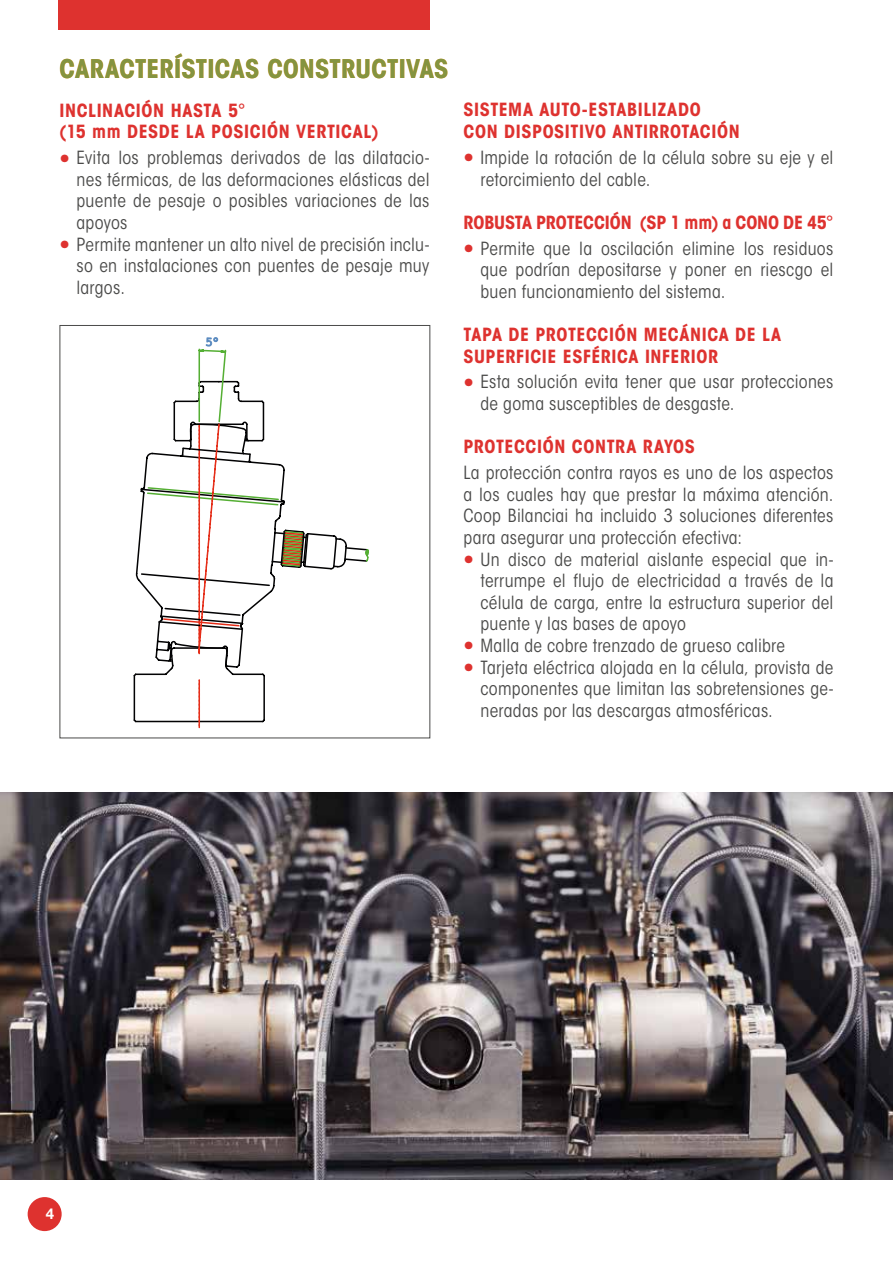
<style>
.page{position:relative;width:893px;height:1263px;background:#fff}
.page>*{position:absolute;margin:0;border:0;box-sizing:border-box;transform-origin:0 0}
.t1{font:700 condensed 25.5px "ITC Avant Garde Std";letter-spacing:.01em;color:#849441}
.t2{font:condensed 18px/21.6px "ITC Avant Garde Std";letter-spacing:.015em;color:#4a4a49;text-align:justify}
.t3{font:700 condensed 18px/21.6px "ITC Avant Garde Std";letter-spacing:.03em;color:#de322f}
.t4{font:700 condensed 18px "ITC Avant Garde Std";letter-spacing:-.01em;color:#de322f}
.t5{font:700 15px "Helvetica Neue LT Std";color:#fff}
.s1{font-weight:700;font-size:21px;color:#de322f}
</style>
<div class="page">
<div style="left:58px;top:0;width:371px;height:30px;background:#de322f"></div>
<svg style="left:135px;top:337px;width:234px;height:390px"></svg>
<hr style="left:198px;top:349px;width:2px;height:72px;background:#55af34">
<img style="left:0;top:792px;width:893px;height:387px">
<div style="left:28px;top:1197px;width:34px;height:34px;background:#de322f;border-radius:50%"></div>
<h1 class="t1" style="left:60px;top:53px;width:390px">CARACTERÍSTICAS CONSTRUCTIVAS</h1>
<p class="t3" style="left:60px;top:99px;width:320px">INCLINACIÓN HASTA 5°<br>(15 mm DESDE LA POSICIÓN VERTICAL)</p>
<p class="t2" style="left:77px;top:147px;width:354px;text-indent:-17px"><span class="s1">•</span> Evita los problemas derivados de las dilatacio&shy;nes térmicas, de las deformaciones elásticas del puente de pesaje o posibles variaciones de las apoyos</p>
<p class="t2" style="left:77px;top:233px;width:354px;text-indent:-17px"><span class="s1">•</span> Permite mantener un alto nivel de precisión inclu&shy;so en instalaciones con puentes de pesaje muy largos.</p>
<p class="t3" style="left:463px;top:99px;width:278px">SISTEMA AUTO-ESTABILIZADO<br>CON DISPOSITIVO ANTIRROTACIÓN</p>
<p class="t2" style="left:480px;top:147px;width:354px;text-indent:-17px"><span class="s1">•</span> Impide la rotación de la célula sobre su eje y el retorcimiento del cable.</p>
<p class="t4" style="left:463px;top:211px;width:371px">ROBUSTA PROTECCIÓN (SP 1 mm) a CONO DE 45°</p>
<p class="t2" style="left:480px;top:237px;width:354px;text-indent:-17px"><span class="s1">•</span> Permite que la oscilación elimine los residuos que podrían depositarse y poner en riescgo el buen funcionamiento del sistema.</p>
<p class="t3" style="left:463px;top:323px;width:319px">TAPA DE PROTECCIÓN MECÁNICA DE LA<br>SUPERFICIE ESFÉRICA INFERIOR</p>
<p class="t2" style="left:480px;top:371px;width:354px;text-indent:-17px"><span class="s1">•</span> Esta solución evita tener que usar protecciones de goma susceptibles de desgaste.</p>
<p class="t3" style="left:463px;top:436px;width:233px">PROTECCIÓN CONTRA RAYOS</p>
<p class="t2" style="left:463px;top:462px;width:371px">La protección contra rayos es uno de los aspectos a los cuales hay que prestar la máxima atención.<br>Coop Bilanciai ha incluido 3 soluciones diferentes para asegurar una protección efectiva:</p>
<p class="t2" style="left:480px;top:548px;width:354px;text-indent:-17px"><span class="s1">•</span> Un disco de material aislante especial que in&shy;terrumpe el flujo de electricidad a través de la célula de carga, entre la estructura superior del puente y las bases de apoyo</p>
<p class="t2" style="left:463px;top:635px;width:323px"><span class="s1">•</span> Malla de cobre trenzado de grueso calibre</p>
<p class="t2" style="left:480px;top:656px;width:354px;text-indent:-17px"><span class="s1">•</span> Tarjeta eléctrica alojada en la célula, provista de componentes que limitan las sobretensiones ge&shy;neradas por las descargas atmosféricas.</p>
<p class="t5" style="left:46px;top:1205px;width:10px">4</p>
</div>
